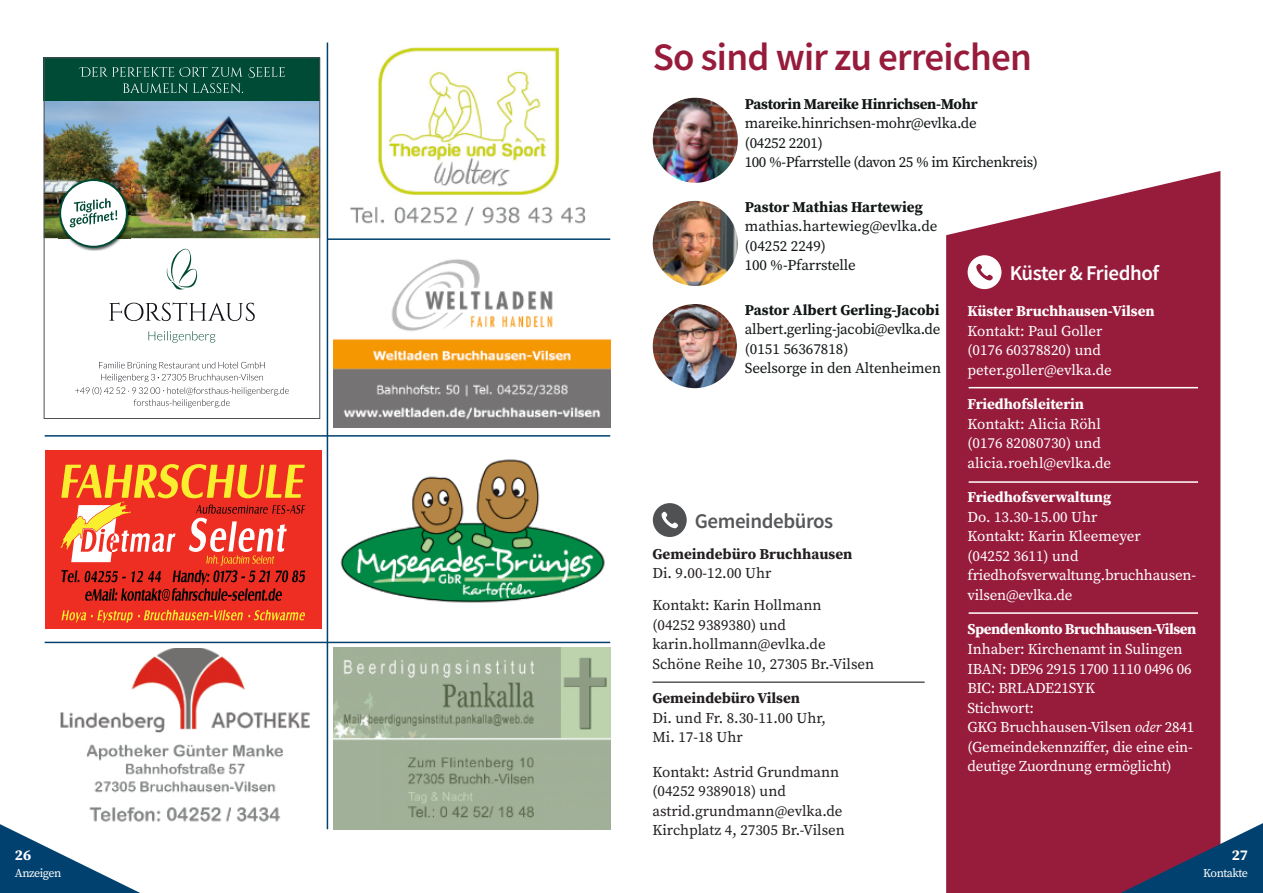
<style>
.page{position:relative;width:1263px;height:893px;background:#fff}
.page>*{position:absolute;margin:0;border:0;box-sizing:border-box;transform-origin:0 0}
.t1{font:600 39px "Source Sans Pro";letter-spacing:-.02em;color:#971c3c}
.t2{font:600 21px "Source Sans Pro";letter-spacing:-.02em;color:#fff}
.t3{font:600 21px "Source Sans Pro";letter-spacing:-.02em;color:#57585a}
.t4{font:15px/19.5px "Source Serif Pro";letter-spacing:-.01em;color:#fff}
.t5{font:15px/19.5px "Source Serif Pro";color:#231f20}
.t6{font:15px/19.5px "Source Serif Pro";letter-spacing:-.02em;color:#121617}
.t7{font:700 15px "Source Serif Pro";letter-spacing:-.005em;color:#121617}
.t8{font:700 15px "Source Serif Pro";letter-spacing:-.005em;color:#fff}
.t9{font:15px/19.5px "Source Serif Pro";color:#121617}
.t10{font:700 15px "Source Serif Pro";color:#231f20}
.t11{font:700 15px "Source Serif Pro";letter-spacing:-.03em;color:#fff}
.t12{font:12px "Source Serif Pro";letter-spacing:-.04em;color:#fff}
.s1{font-style:italic}
</style>
<div class="page">
<svg style="left:0;top:824px;width:140px;height:69px"></svg>
<div style="left:946px;top:171px;width:274px;height:722px;background:#971c3c"></div>
<svg style="left:1094px;top:818px;width:169px;height:75px;background:#61365a"></svg>
<hr style="left:968px;top:387px;width:230px;height:1px;background:#fff">
<hr style="left:968px;top:481px;width:230px;height:2px;background:#fff">
<hr style="left:968px;top:612px;width:230px;height:2px;background:#fff">
<svg style="left:653px;top:503px;width:34px;height:34px"></svg>
<hr style="left:652px;top:681px;width:272px;height:2px;background:#57585a">
<svg style="left:967px;top:255px;width:34px;height:34px"></svg>
<img style="left:653px;top:304px;width:84px;height:84px;border-radius:50%">
<img style="left:653px;top:201px;width:85px;height:85px;border-radius:50%">
<img style="left:653px;top:98px;width:85px;height:85px;border-radius:50%">
<hr style="left:327px;top:238px;width:283px;height:2px;background:#01416f">
<hr style="left:45px;top:435px;width:565px;height:2px;background:#01416f">
<hr style="left:45px;top:642px;width:565px;height:1px;background:#01416f">
<hr style="left:327px;top:43px;width:1px;height:786px;background:#01416f">
<img style="left:334px;top:647px;width:276px;height:182px">
<img style="left:60px;top:648px;width:249px;height:177px">
<img style="left:340px;top:459px;width:265px;height:144px">
<img style="left:334px;top:259px;width:276px;height:168px">
<div style="left:45px;top:450px;width:276px;height:178px;background:#ee2d23"></div>
<svg style="left:61px;top:610px;width:244px;height:12px"></svg>
<svg style="left:61px;top:464px;width:244px;height:137px"></svg>
<img style="left:350px;top:47px;width:236px;height:179px">
<img style="left:46px;top:101px;width:272px;height:137px">
<div style="left:44px;top:57px;width:276px;height:44px;background:#004b36"></div>
<svg style="left:79px;top:67px;width:206px;height:26px"></svg>
<svg style="left:148px;top:331px;width:67px;height:12px"></svg>
<svg style="left:109px;top:303px;width:146px;height:18px"></svg>
<svg style="left:166px;top:249px;width:31px;height:41px"></svg>
<svg style="left:75px;top:362px;width:214px;height:45px"></svg>
<div style="left:44px;top:57px;width:276px;height:362px;border:1px solid #4b5155"></div>
<img style="left:59px;top:178px;width:72px;height:73px">
<div style="left:60px;top:180px;width:67px;height:67px;background:#fff;border-radius:50%"></div>
<div style="left:59px;top:179px;width:69px;height:69px;border:2px solid #004b36;border-radius:50%"></div>
<svg style="left:70px;top:198px;width:47px;height:29px"></svg>
<p class="t8" style="left:15px;top:849px;width:18px">26</p>
<p class="t12" style="left:15px;top:868px;width:48px">Anzeigen</p>
<h1 class="t1" style="left:653px;top:41px;width:381px">So sind wir zu erreichen</h1>
<p class="t7" style="left:745px;top:98px;width:234px">Pastorin Mareike Hinrichsen-Mohr</p>
<p class="t6" style="left:745px;top:115px;width:294px">mareike.hinrichsen-mohr@evlka.de<br>(04252 2201)<br>100 %-Pfarrstelle (davon 25 % im Kirchenkreis)</p>
<p class="t7" style="left:745px;top:201px;width:180px">Pastor Mathias Hartewieg</p>
<p class="t9" style="left:745px;top:218px;width:194px">mathias.hartewieg@evlka.de (04252 2249)<br>100 %-Pfarrstelle</p>
<p class="t7" style="left:745px;top:304px;width:196px">Pastor Albert Gerling-Jacobi</p>
<p class="t6" style="left:745px;top:321px;width:198px">albert.gerling-jacobi@evlka.de (0151 56367818)<br>Seelsorge in den Altenheimen</p>
<h2 class="t3" style="left:695px;top:512px;width:140px">Gemeindebüros</h2>
<p class="t10" style="left:652px;top:548px;width:201px">Gemeindebüro Bruchhausen</p>
<p class="t5" style="left:652px;top:559px;width:171px;line-height:31.8px">Di. 9.00-12.00 Uhr<br>Kontakt: Karin Hollmann</p>
<p class="t5" style="left:652px;top:616px;width:223px">(04252 9389380) und karin.hollmann@evlka.de<br>Schöne Reihe 10, 27305 Br.-Vilsen</p>
<p class="t10" style="left:652px;top:692px;width:149px">Gemeindebüro Vilsen</p>
<p class="t5" style="left:652px;top:709px;width:175px">Di. und Fr. 8.30-11.00 Uhr,<br>Mi. 17-18 Uhr</p>
<p class="t5" style="left:652px;top:763px;width:194px">Kontakt: Astrid Grundmann (04252 9389018) und astrid.grundmann@evlka.de<br>Kirchplatz 4, 27305 Br.-Vilsen</p>
<h2 class="t2" style="left:1010px;top:264px;width:151px">Küster &amp; Friedhof</h2>
<p class="t8" style="left:967px;top:305px;width:189px">Küster Bruchhausen-Vilsen</p>
<p class="t4" style="left:967px;top:323px;width:146px">Kontakt: Paul Goller (0176 60378820) und peter.goller@evlka.de</p>
<p class="t8" style="left:967px;top:398px;width:118px">Friedhofsleiterin</p>
<p class="t4" style="left:967px;top:416px;width:145px">Kontakt: Alicia Röhl (0176 82080730) und alicia.roehl@evlka.de</p>
<p class="t8" style="left:967px;top:491px;width:145px">Friedhofsverwaltung</p>
<p class="t4" style="left:967px;top:509px;width:230px">Do. 13.30-15.00 Uhr<br>Kontakt: Karin Kleemeyer<br>(04252 3611) und friedhofsverwaltung.bruchhausen&shy;vilsen@evlka.de</p>
<p class="t11" style="left:967px;top:623px;width:230px">Spendenkonto Bruchhausen-Vilsen</p>
<p class="t4" style="left:967px;top:641px;width:228px">Inhaber: Kirchenamt in Sulingen<br>IBAN: DE96 2915 1700 1110 0496 06<br>BIC: BRLADE21SYK<br>Stichwort:<br>GKG Bruchhausen-Vilsen <span class="s1">oder</span> 2841 (Gemeindekennziffer, die eine ein&shy;deutige Zuordnung ermöglicht)</p>
<p class="t8" style="left:1232px;top:849px;width:18px">27</p>
<p class="t12" style="left:1203px;top:868px;width:46px">Kontakte</p>
</div>
